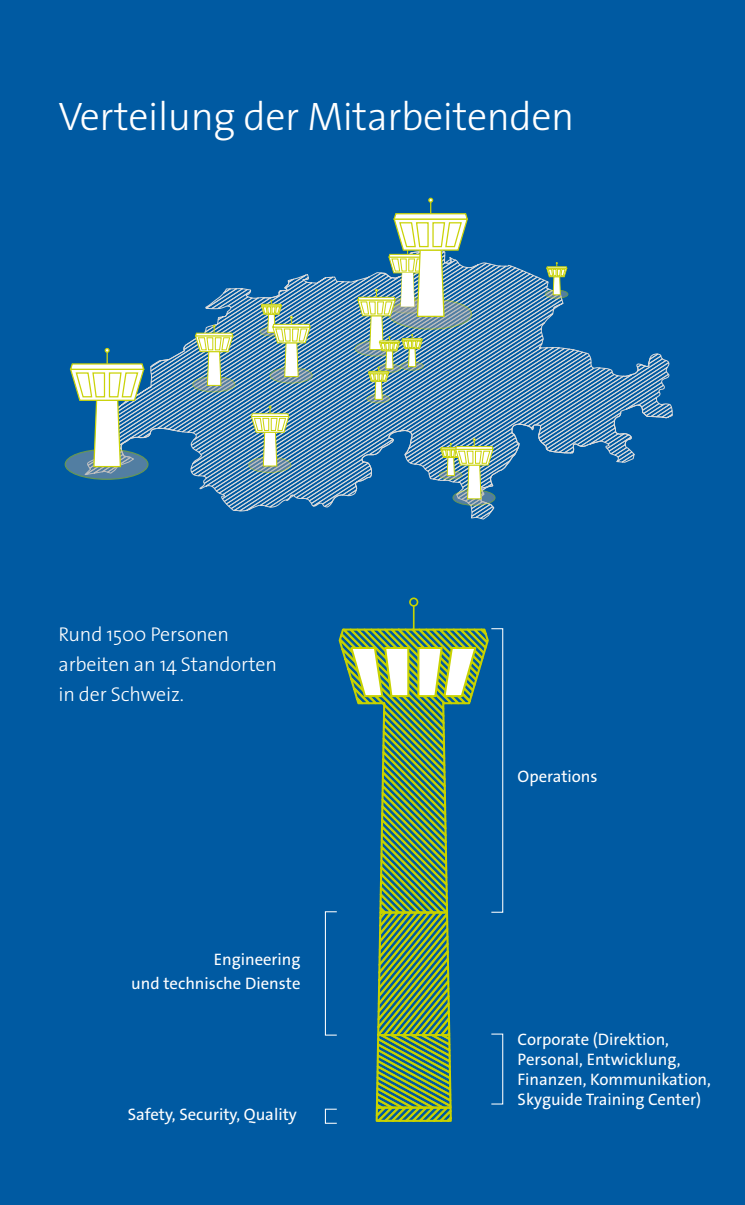
<style>
.page{position:relative;width:745px;height:1205px;background:#fff}
.page>*{position:absolute;margin:0;border:0;box-sizing:border-box;transform-origin:0 0}
.tete_titre{font:300 40px "The Sans";letter-spacing:-.01em;color:#fff}
.texte{font:300 20px "The Sans";letter-spacing:-.01em;color:#fff}
.t1{font:16.75px/20px "The Sans B5 Plain";color:#fff}
</style>
<div class="page">
<div style="left:0;top:0;width:744px;height:1205px;background:#005aa2"></div>
<svg style="left:69px;top:198px;width:603px;height:322px"></svg>
<hr style="left:412px;top:606px;width:2px;height:23px;background:#c7d200">
<div style="left:409px;top:597px;width:9px;height:10px;border:2px solid #c7d200;border-radius:50%"></div>
<svg style="left:338px;top:624px;width:151px;height:498px"></svg>
<div style="left:490px;top:628px;width:13px;height:285px;border:1px solid #fff"></div>
<div style="left:490px;top:1033px;width:13px;height:71px;border:1px solid #fff"></div>
<div style="left:324px;top:911px;width:13px;height:124px;border:1px solid #fff"></div>
<div style="left:324px;top:1108px;width:13px;height:16px;border:1px solid #fff"></div>
<p class="tete_titre" style="left:58px;top:84px;width:517px">Verteilung der Mitarbeitenden</p>
<p class="texte" style="left:58px;top:617px;width:172px">Rund 1500 Personen</p>
<p class="texte" style="left:58px;top:647px;width:220px">arbeiten an 14 Standorten</p>
<p class="texte" style="left:58px;top:677px;width:127px">in der Schweiz.</p>
<p class="t1" style="left:131px;top:947px;width:171px;line-height:24.8px;text-align:right">Engineering<br>und technische Dienste</p>
<p class="t1" style="left:128px;top:1105px;width:170px">Safety, Security, Quality</p>
<p class="t1" style="left:517px;top:766px;width:81px">Operations</p>
<p class="t1" style="left:517px;top:1029px;width:194px">Corporate (Direktion,<br>Personal, Entwicklung,<br>Finanzen, Kommunikation,<br>Skyguide Training Center)</p>
</div>
